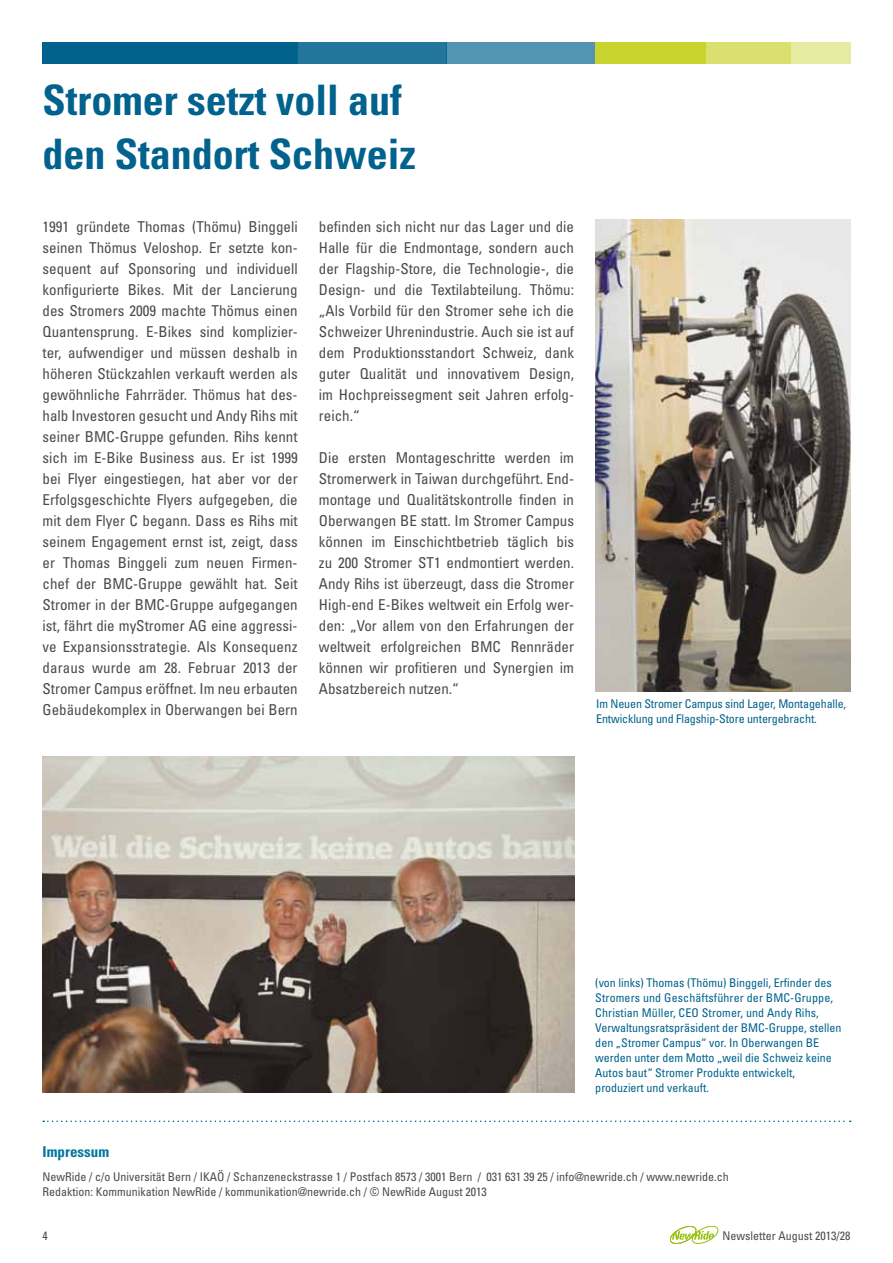
<style>
.page{position:relative;width:893px;height:1263px;background:#fff}
.page>*{position:absolute;margin:0;border:0;box-sizing:border-box;transform-origin:0 0}
.t1{font:700 condensed 42px/54px "Univers LT Std";color:#00628d}
.t2{font:condensed 15px/21px "Univers LT Std";color:#4b4b4d;text-align:justify}
.t3{font:700 condensed 15px "Univers LT Std";color:#00769d}
.t4{font:condensed 12px/15px "Univers LT Std";color:#00628d}
.t5{font:condensed 12px/15px "Univers LT Std";color:#4b4b4d}
</style>
<div class="page">
<svg style="left:670px;top:1226px;width:48px;height:17px"></svg>
<div style="left:791px;top:43px;width:59px;height:21px;background:#e6eba1"></div>
<div style="left:43px;top:43px;width:255px;height:21px;background:#00628d"></div>
<div style="left:298px;top:43px;width:148px;height:21px;background:#22769c"></div>
<div style="left:446px;top:43px;width:149px;height:21px;background:#5294b1"></div>
<div style="left:595px;top:43px;width:111px;height:21px;background:#c8d32d"></div>
<div style="left:706px;top:43px;width:85px;height:21px;background:#d9e06e"></div>
<svg style="left:43px;top:1120px;width:808px;height:2px"></svg>
<img style="left:595px;top:220px;width:255px;height:472px">
<img style="left:43px;top:757px;width:531px;height:336px">
<h1 class="t1" style="left:43px;top:73px;width:375px">Stromer setzt voll auf den Standort Schweiz</h1>
<p class="t2" style="left:43px;top:215px;width:257px">1991 gründete Thomas (Thömu) Binggeli seinen Thömus Veloshop. Er setzte kon&shy;sequent auf Sponsoring und individuell konfigurierte Bikes. Mit der Lancierung des Stromers 2009 machte Thömus einen Quantensprung. E-Bikes sind komplizier&shy;ter, aufwendiger und müssen deshalb in höheren Stückzahlen verkauft werden als gewöhnliche Fahrräder. Thömus hat des&shy;halb Investoren gesucht und Andy Rihs mit seiner BMC-Gruppe gefunden. Rihs kennt sich im E-Bike Business aus. Er ist 1999 bei Flyer eingestiegen, hat aber vor der Erfolgsgeschichte Flyers aufgegeben, die mit dem Flyer C begann. Dass es Rihs mit seinem Engagement ernst ist, zeigt, dass er Thomas Binggeli zum neuen Firmen&shy;chef der BMC-Gruppe gewählt hat. Seit Stromer in der BMC-Gruppe aufgegangen ist, fährt die myStromer AG eine aggressi&shy;ve Expansionsstrategie. Als Konsequenz daraus wurde am 28. Februar 2013 der Stromer Campus eröffnet. Im neu erbauten Gebäudekomplex in Oberwangen bei Bern</p>
<p class="t2" style="left:319px;top:215px;width:257px">befinden sich nicht nur das Lager und die Halle für die Endmontage, sondern auch der Flagship-Store, die Technologie-, die Design- und die Textilabteilung. Thömu: „Als Vorbild für den Stromer sehe ich die Schweizer Uhrenindustrie. Auch sie ist auf dem Produktionsstandort Schweiz, dank guter Qualität und innovativem Design, im Hochpreissegment seit Jahren erfolg&shy;reich.“</p>
<p class="t2" style="left:319px;top:446px;width:257px">Die ersten Montageschritte werden im Stromerwerk in Taiwan durchgeführt. End&shy;montage und Qualitätskontrolle finden in Oberwangen BE statt. Im Stromer Campus können im Einschichtbetrieb täglich bis zu 200 Stromer ST1 endmontiert werden.<br>Andy Rihs ist überzeugt, dass die Stromer High-end E-Bikes weltweit ein Erfolg wer&shy;den: „Vor allem von den Erfahrungen der weltweit erfolgreichen BMC Rennräder können wir profitieren und Synergien im Absatzbereich nutzen.“</p>
<p class="t4" style="left:596px;top:696px;width:252px">Im Neuen Stromer Campus sind Lager, Montagehalle,<br>Entwicklung und Flagship-Store untergebracht.</p>
<p class="t4" style="left:595px;top:975px;width:248px">(von links) Thomas (Thömu) Binggeli, Erfinder des Stromers und Geschäftsführer der BMC-Gruppe, Christian Müller, CEO Stromer, und Andy Rihs, Verwaltungsratspräsident der BMC-Gruppe, stellen den „Stromer Campus“ vor. In Oberwangen BE werden unter dem Motto „weil die Schweiz keine Autos baut“ Stromer Produkte entwickelt, produziert und verkauft.</p>
<p class="t3" style="left:43px;top:1143px;width:68px">Impressum</p>
<p class="t5" style="left:43px;top:1169px;width:688px">NewRide / c/o Universität Bern / IKAÖ / Schanzeneckstrasse 1 / Postfach 8573 / 3001 Bern / 031 631 39 25 / info@newride.ch / www.newride.ch<br>Redaktion: Kommunikation NewRide / kommunikation@newride.ch / © NewRide August 2013</p>
<p class="t5" style="left:43px;top:1228px;width:7px">4</p>
<p class="t5" style="left:722px;top:1228px;width:129px">Newsletter August 2013/28</p>
</div>
